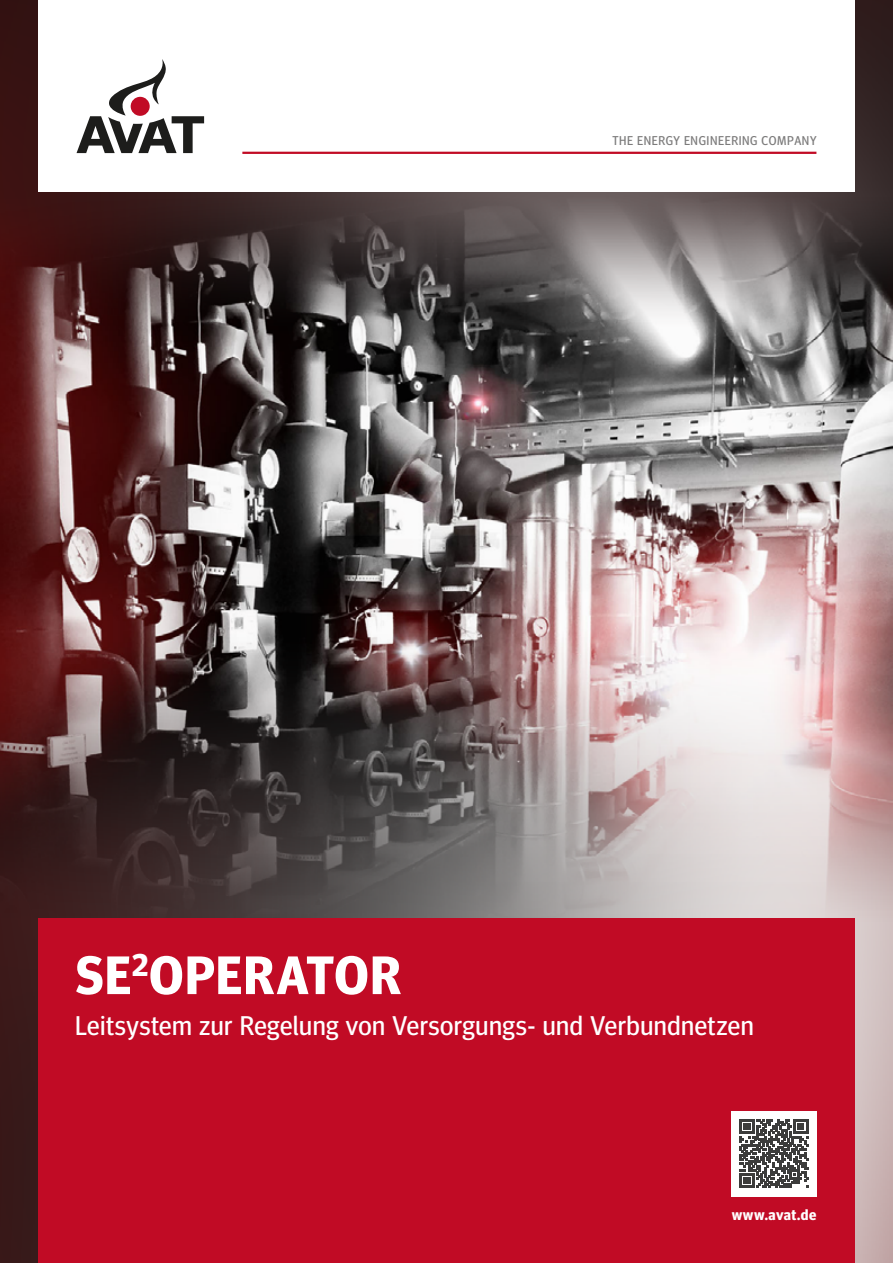
<style>
.page{position:relative;width:893px;height:1263px;background:#fff}
.page>*{position:absolute;margin:0;border:0;box-sizing:border-box;transform-origin:0 0}
.t1{font:700 54px "Meta Headline OT";letter-spacing:.035em;color:#fff}
.t2{font:27px "Meta Headline OT";letter-spacing:.02em;color:#fff}
.t3{font:700 15px "Meta Headline OT";letter-spacing:.035em;color:#fff}
.t4{font:12.75px "Meta Headline OT";letter-spacing:.045em;color:#7c7b7b}
</style>
<div class="page">
<img style="left:0;top:0;width:893px;height:1263px">
<div style="left:38px;top:918px;width:817px;height:345px;background:#c10b25"></div>
<div style="left:38px;top:0;width:817px;height:191px;background:#fff"></div>
<hr style="left:242px;top:152px;width:574px;height:2px;background:#c10b25">
<svg style="left:77px;top:59px;width:127px;height:94px"></svg>
<div style="left:731px;top:1111px;width:85px;height:85px;background:#fff"></div>
<svg style="left:740px;top:1119px;width:68px;height:69px"></svg>
<p class="t4" style="left:612px;top:133px;width:206px">THE ENERGY ENGINEERING COMPANY</p>
<p class="t1" style="left:75px;top:943px;width:327px">SE<sup>2</sup>OPERATOR</p>
<p class="t2" style="left:75px;top:1009px;width:680px">Leitsystem zur Regelung von Versorgungs- und Verbundnetzen</p>
<p class="t3" style="left:732px;top:1206px;width:86px">www.avat.de</p>
</div>
